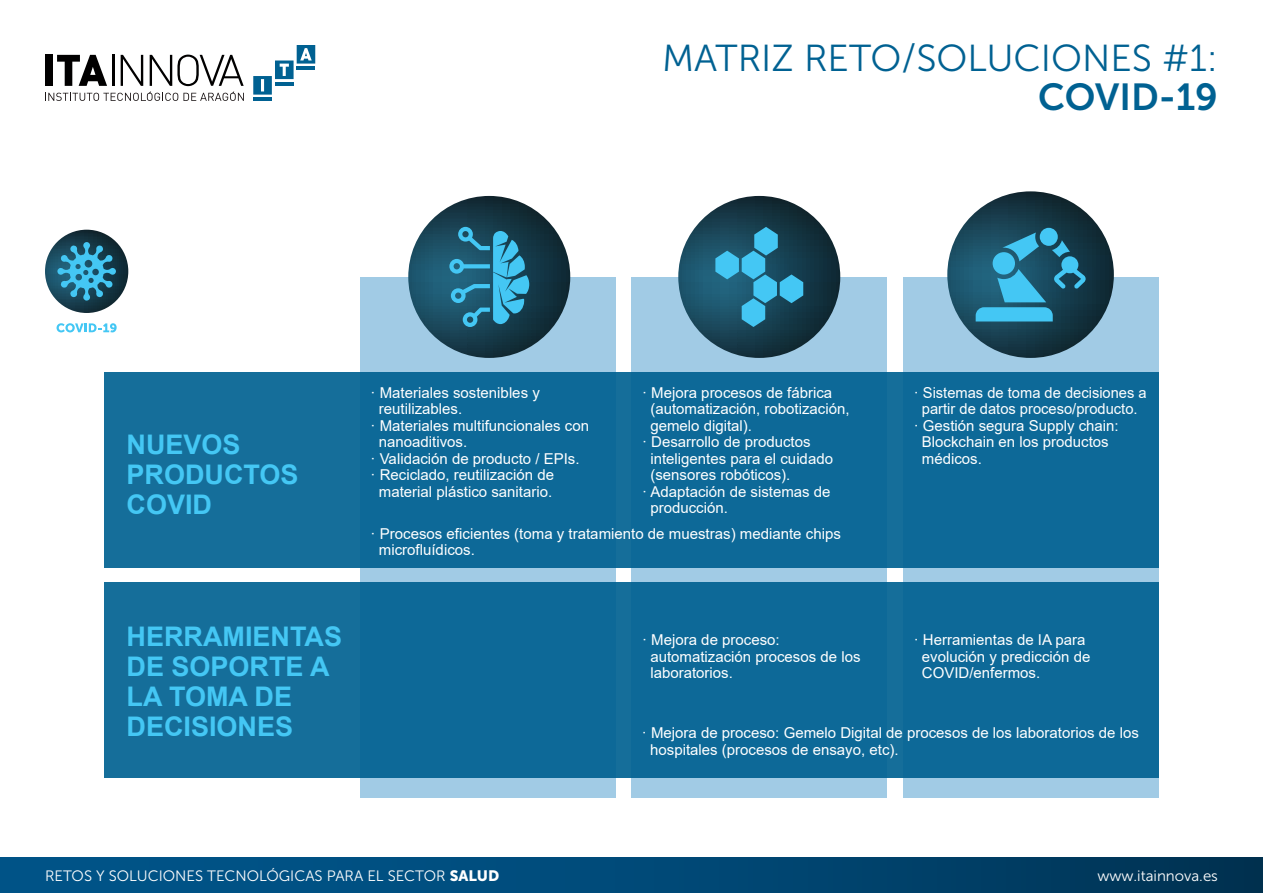
<style>
.page{position:relative;width:1263px;height:893px;background:#fff}
.page>*{position:absolute;margin:0;border:0;box-sizing:border-box;transform-origin:0 0}
.t1{font:37.5px "Museo Sans 300";color:#006192}
.t2{font:37.5px "Museo Sans 700";color:#006192}
.t3{font:700 27px/30px "Arial";color:#44c7f4}
.t4{font:15px/16.5px "Arial";color:#fff}
.t5{font:15px "Museo Sans 300";color:#fff}
.s1{font-family:"Museo Sans 900"}
</style>
<div class="page">
<div style="left:360px;top:277px;width:256px;height:520px;background:#a1cbe5"></div>
<svg style="left:408px;top:196px;width:162px;height:162px;background:#163c4c"></svg>
<svg style="left:449px;top:227px;width:80px;height:100px;background:#2a7c9a"></svg>
<div style="left:631px;top:277px;width:256px;height:520px;background:#a1cbe5"></div>
<svg style="left:678px;top:196px;width:162px;height:162px;background:#173c4c"></svg>
<svg style="left:715px;top:227px;width:88px;height:100px;background:#287390"></svg>
<div style="left:903px;top:277px;width:255px;height:520px;background:#a1cbe5"></div>
<svg style="left:947px;top:191px;width:167px;height:167px;background:#183c4b"></svg>
<div style="left:1040px;top:228px;width:18px;height:18px;background:#44c7f4;border-radius:50%"></div>
<svg style="left:976px;top:232px;width:110px;height:89px;background:#297794"></svg>
<div style="left:104px;top:373px;width:1054px;height:195px;background:#0d6998"></div>
<div style="left:104px;top:583px;width:1054px;height:195px;background:#0d6998"></div>
<svg style="left:45px;top:230px;width:83px;height:83px;background:#173947"></svg>
<svg style="left:57px;top:242px;width:59px;height:59px;background:#2a7996"></svg>
<svg style="left:57px;top:323px;width:60px;height:9px"></svg>
<svg style="left:45px;top:92px;width:199px;height:9px"></svg>
<hr style="left:253px;top:98px;width:19px;height:3px;background:#006192">
<svg style="left:253px;top:45px;width:62px;height:50px"></svg>
<div style="left:45px;top:55px;width:8px;height:31px;background:#010000"></div>
<svg style="left:57px;top:55px;width:50px;height:31px"></svg>
<hr style="left:112px;top:55px;width:2px;height:31px;background:#010000">
<svg style="left:121px;top:55px;width:22px;height:31px"></svg>
<svg style="left:150px;top:55px;width:94px;height:31px"></svg>
<div style="left:0;top:857px;width:1263px;height:36px;background:linear-gradient(to right,#005991,#003557)"></div>
<h1 class="t1" style="left:662px;top:38px;width:557px">MATRIZ RETO/SOLUCIONES #1:</h1>
<h1 class="t2" style="left:1038px;top:77px;width:181px">COVID-19</h1>
<h2 class="t3" style="left:127px;top:430px;width:174px">NUEVOS<br>PRODUCTOS<br>COVID</h2>
<h2 class="t3" style="left:127px;top:622px;width:217px">HERRAMIENTAS<br>DE SOPORTE A<br>LA TOMA DE<br>DECISIONES</h2>
<p class="t4" style="left:371px;top:384px;width:171px">· Materiales sostenibles y</p>
<p class="t4" style="left:379px;top:400px;width:85px">reutilizables.</p>
<p class="t4" style="left:371px;top:417px;width:220px">· Materiales multifuncionales con</p>
<p class="t4" style="left:379px;top:433px;width:90px">nanoaditivos.</p>
<p class="t4" style="left:371px;top:450px;width:210px">· Validación de producto / EPIs.</p>
<p class="t4" style="left:371px;top:466px;width:185px">· Reciclado, reutilización de</p>
<p class="t4" style="left:379px;top:483px;width:175px">material plástico sanitario.</p>
<p class="t4" style="left:642px;top:384px;width:192px">· Mejora procesos de fábrica</p>
<p class="t4" style="left:650px;top:400px;width:201px">(automatización, robotización,</p>
<p class="t4" style="left:650px;top:417px;width:103px">gemelo digital).</p>
<p class="t4" style="left:642px;top:433px;width:170px">· Desarrollo de productos</p>
<p class="t4" style="left:650px;top:450px;width:184px">inteligentes para el cuidado</p>
<p class="t4" style="left:650px;top:466px;width:142px">(sensores robóticos).</p>
<p class="t4" style="left:642px;top:483px;width:190px">· Adaptación de sistemas de</p>
<p class="t4" style="left:650px;top:499px;width:79px">producción.</p>
<p class="t4" style="left:379px;top:525px;width:464px;text-indent:-8px">· Procesos eficientes (toma y tratamiento de muestras) mediante chips microfluídicos.</p>
<p class="t4" style="left:914px;top:384px;width:235px">· Sistemas de toma de decisiones a</p>
<p class="t4" style="left:922px;top:400px;width:217px">partir de datos proceso/producto.</p>
<p class="t4" style="left:914px;top:417px;width:207px">· Gestión segura Supply chain:</p>
<p class="t4" style="left:922px;top:433px;width:188px">Blockchain en los productos</p>
<p class="t4" style="left:922px;top:450px;width:62px">médicos.</p>
<p class="t4" style="left:650px;top:631px;width:212px;text-indent:-8px">· Mejora de proceso: automatización procesos de los laboratorios.</p>
<p class="t4" style="left:922px;top:631px;width:170px;text-indent:-8px">· Herramientas de IA para evolución y predicción de<br>COVID/enfermos.</p>
<p class="t4" style="left:650px;top:724px;width:490px;text-indent:-8px">· Mejora de proceso: Gemelo Digital de procesos de los laboratorios de los hospitales (procesos de ensayo, etc).</p>
<p class="t5" style="left:45px;top:868px;width:456px">RETOS Y SOLUCIONES TECNOLÓGICAS PARA EL SECTOR <span class="s1">SALUD</span></p>
<p class="t5" style="left:1097px;top:868px;width:122px">www.itainnova.es</p>
</div>
